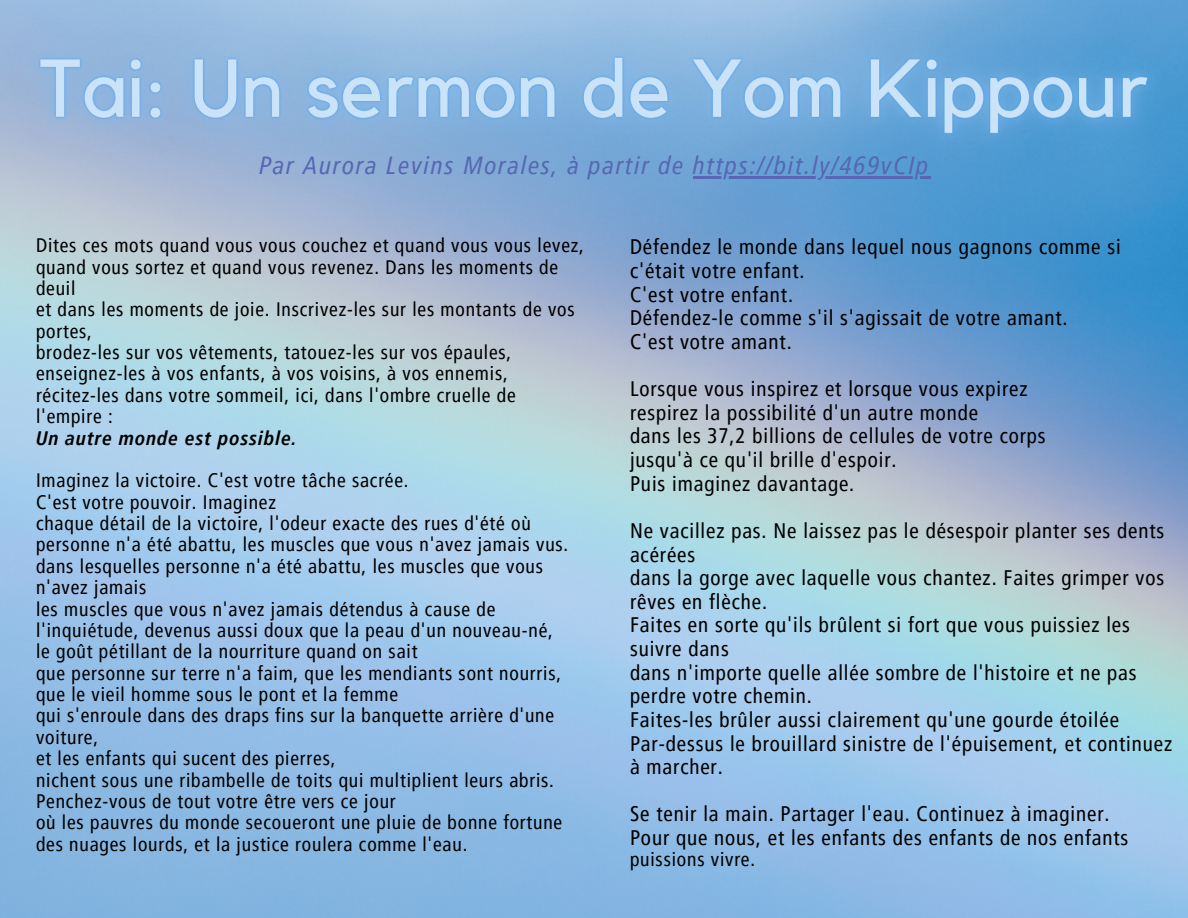
<style>
.page{position:relative;width:1188px;height:918px;background:#fff}
.page>*{position:absolute;margin:0;border:0;box-sizing:border-box;transform-origin:0 0}
.t1{font:italic condensed 24.75px "Frutiger LT Pro";letter-spacing:.075em;color:#5767b3}
.t2{font:condensed 21px/23.7px "Frutiger LT Pro";letter-spacing:.045em;color:#000}
.t3{font:condensed 19.5px/21.3px "Frutiger LT Pro";letter-spacing:.045em;color:#000}
.t4{font:italic 700 condensed 19.5px "Frutiger LT Pro";letter-spacing:.045em;color:#000}
</style>
<div class="page">
<img style="left:0;top:219px;width:1188px;height:699px">
<img style="left:0;top:0;width:1188px;height:219px">
<hr style="left:693px;top:176px;width:237px;height:2px;background:#5767b3">
<p class="t1" style="left:259px;top:150px;width:671px">Par Aurora Levins Morales, à partir de https://bit.ly/469vCIp</p>
<p class="t3" style="left:36px;top:235px;width:549px">Dites ces mots quand vous vous couchez et quand vous vous levez,</p>
<p class="t3" style="left:36px;top:256px;width:524px">quand vous sortez et quand vous revenez. Dans les moments de deuil</p>
<p class="t3" style="left:36px;top:299px;width:540px">et dans les moments de joie. Inscrivez-les sur les montants de vos portes,</p>
<p class="t3" style="left:36px;top:341px;width:477px">brodez-les sur vos vêtements, tatouez-les sur vos épaules,</p>
<p class="t3" style="left:36px;top:363px;width:473px">enseignez-les à vos enfants, à vos voisins, à vos ennemis,</p>
<p class="t3" style="left:36px;top:384px;width:481px">récitez-les dans votre sommeil, ici, dans l'ombre cruelle de l'empire :</p>
<p class="t4" style="left:36px;top:426px;width:263px">Un autre monde est possible.</p>
<p class="t3" style="left:36px;top:470px;width:374px">Imaginez la victoire. C'est votre tâche sacrée.</p>
<p class="t3" style="left:36px;top:491px;width:241px">C'est votre pouvoir. Imaginez</p>
<p class="t3" style="left:36px;top:512px;width:534px">chaque détail de la victoire, l'odeur exacte des rues d'été où personne n'a été abattu, les muscles que vous n'avez jamais vus.</p>
<p class="t3" style="left:36px;top:555px;width:509px">dans lesquelles personne n'a été abattu, les muscles que vous n'avez jamais</p>
<p class="t3" style="left:36px;top:598px;width:518px">les muscles que vous n'avez jamais détendus à cause de l'inquiétude, devenus aussi doux que la peau d'un nouveau-né,</p>
<p class="t3" style="left:36px;top:641px;width:383px">le goût pétillant de la nourriture quand on sait</p>
<p class="t3" style="left:36px;top:662px;width:527px">que personne sur terre n'a faim, que les mendiants sont nourris,</p>
<p class="t3" style="left:36px;top:683px;width:364px">que le vieil homme sous le pont et la femme</p>
<p class="t3" style="left:36px;top:705px;width:520px">qui s'enroule dans des draps fins sur la banquette arrière d'une voiture,</p>
<p class="t3" style="left:36px;top:748px;width:301px">et les enfants qui sucent des pierres,</p>
<p class="t3" style="left:36px;top:769px;width:519px">nichent sous une ribambelle de toits qui multiplient leurs abris.</p>
<p class="t3" style="left:36px;top:790px;width:361px">Penchez-vous de tout votre être vers ce jour</p>
<p class="t3" style="left:36px;top:812px;width:528px">où les pauvres du monde secoueront une pluie de bonne fortune</p>
<p class="t3" style="left:36px;top:833px;width:433px">des nuages lourds, et la justice roulera comme l'eau.</p>
<p class="t2" style="left:630px;top:235px;width:492px">Défendez le monde dans lequel nous gagnons comme si c'était votre enfant.</p>
<p class="t2" style="left:630px;top:282px;width:165px">C'est votre enfant.</p>
<p class="t2" style="left:630px;top:306px;width:439px">Défendez-le comme s'il s'agissait de votre amant.</p>
<p class="t2" style="left:630px;top:330px;width:163px">C'est votre amant.</p>
<p class="t2" style="left:630px;top:377px;width:399px">Lorsque vous inspirez et lorsque vous expirez</p>
<p class="t2" style="left:630px;top:401px;width:350px">respirez la possibilité d'un autre monde</p>
<p class="t2" style="left:630px;top:424px;width:417px">dans les 37,2 billions de cellules de votre corps</p>
<p class="t2" style="left:630px;top:448px;width:268px">jusqu'à ce qu'il brille d'espoir.</p>
<p class="t2" style="left:630px;top:471px;width:226px">Puis imaginez davantage.</p>
<p class="t2" style="left:630px;top:519px;width:536px">Ne vacillez pas. Ne laissez pas le désespoir planter ses dents acérées</p>
<p class="t2" style="left:630px;top:566px;width:536px">dans la gorge avec laquelle vous chantez. Faites grimper vos rêves en flèche.</p>
<p class="t2" style="left:630px;top:613px;width:501px">Faites en sorte qu'ils brûlent si fort que vous puissiez les suivre dans</p>
<p class="t2" style="left:630px;top:660px;width:508px">dans n'importe quelle allée sombre de l'histoire et ne pas perdre votre chemin.</p>
<p class="t2" style="left:630px;top:708px;width:490px">Faites-les brûler aussi clairement qu'une gourde étoilée</p>
<p class="t2" style="left:630px;top:731px;width:544px">Par-dessus le brouillard sinistre de l'épuisement, et continuez à marcher.</p>
<p class="t2" style="left:630px;top:802px;width:481px">Se tenir la main. Partager l'eau. Continuez à imaginer.</p>
<p class="t2" style="left:630px;top:826px;width:500px">Pour que nous, et les enfants des enfants de nos enfants</p>
<p class="t3" style="left:630px;top:849px;width:127px">puissions vivre.</p>
</div>
